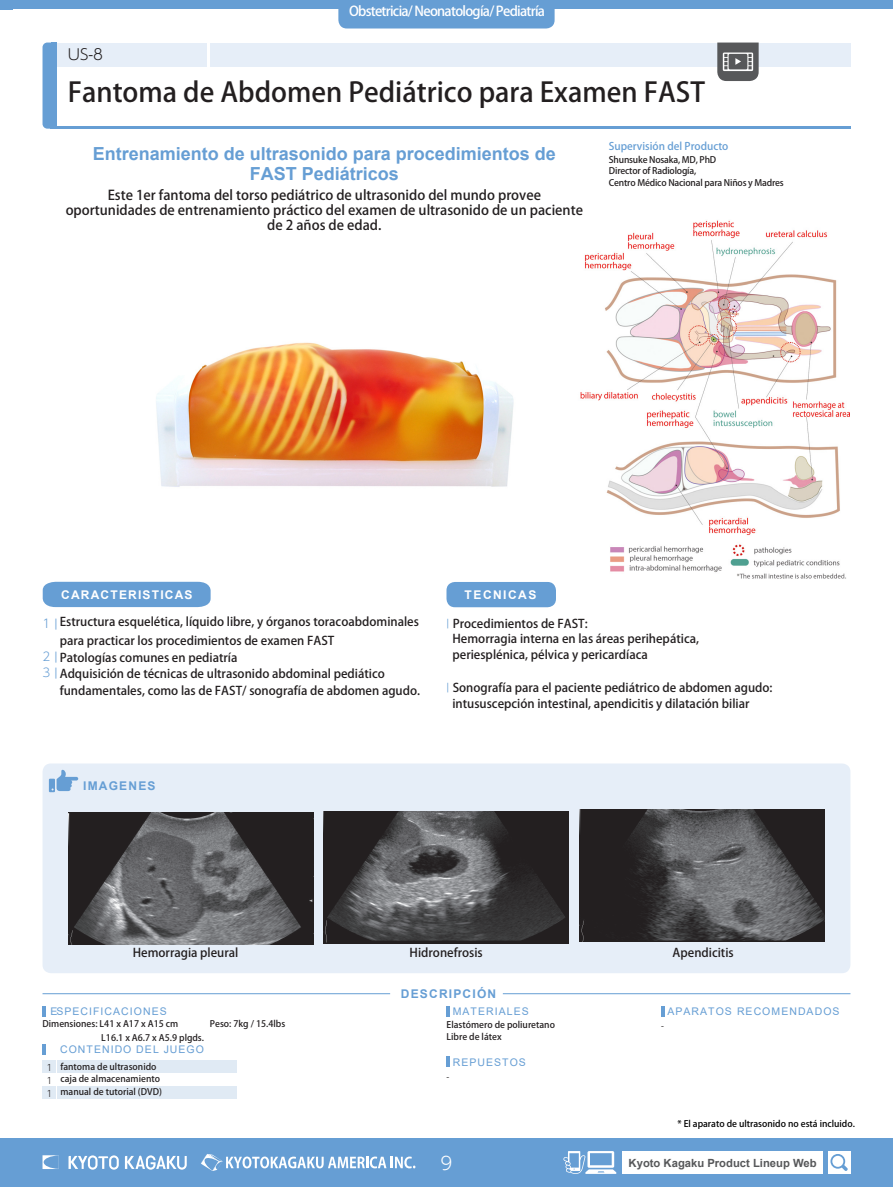
<style>
.page{position:relative;width:893px;height:1187px;background:#fff}
.page>*{position:absolute;margin:0;border:0;box-sizing:border-box;transform-origin:0 0}
.t1{font:500 27px "Koz Go Pr 6 N";color:#231f20}
.t2{font:700 18px/20.2px "Arial";color:#669ed4;text-align:center}
.t3{font:300 18px "UD Shin Go Pr 6 N";color:#fff}
.t4{font:300 15px "UD Shin Go Pr 6 N";color:#231f20}
.t5{font:500 13.5px/15.1px "Koz Go Pr 6 N";color:#231f20;text-align:center}
.t6{font:500 13.5px "Koz Go Pr 6 N";letter-spacing:-.055em;color:#fff}
.t7{font:500 12px/15.9px "Koz Go Pr 6 N";color:#231f20}
.t8{font:700 12px "Arial";letter-spacing:.1em;color:#669ed4}
.t9{font:700 12px "Arial";letter-spacing:.1em;color:#fff}
.t10{font:700 12px "Arial";letter-spacing:.125em;color:#fff}
.t11{font:300 12px "UD Shin Go Pr 6 N";color:#669ed4}
.t12{font:700 11.25px "Arial";color:#57585a}
.t13{font:10.5px "Arial";letter-spacing:.1em;color:#669ed4}
.t14{font:500 10.5px "Koz Go Pr 6 N";color:#669ed4}
.t15{font:10.5px "Arial";letter-spacing:.1em;color:#669ed4}
.t16{font:500 9px/12.5px "Koz Go Pr 6 N";color:#231f20}
.t17{font:500 9px/12px "Koz Go Pr 6 N";letter-spacing:-.02em;color:#231f20}
.t18{font:500 9px "Koz Go Pr 6 N";color:#000}
.t19{font:300 9px "UD Shin Go Pr 6 N";color:#231f20}
.s1{font-family:"UD Shin Go Pr 6 N";font-weight:300;color:#669ed4}
.s2{font-family:"UD Shin Go Pr 6 N";font-weight:300;font-size:10.5px;color:#669ed4}
.s3{font-style:inherit}
</style>
<div class="page">
<div style="left:58px;top:1059px;width:179px;height:13px;background:#e0eaf4"></div>
<div style="left:43px;top:1059px;width:13px;height:13px;background:#e0eaf4"></div>
<div style="left:58px;top:1085px;width:179px;height:13px;background:#e0eaf4"></div>
<div style="left:43px;top:1085px;width:13px;height:13px;background:#e0eaf4"></div>
<div style="left:0;top:0;width:893px;height:9px;background:#669ed4"></div>
<div style="left:0;top:1137px;width:893px;height:49px;background:#669ed4"></div>
<div style="left:622px;top:1150px;width:201px;height:23px;background:#fff"></div>
<div style="left:828px;top:1150px;width:22px;height:23px;background:#fff"></div>
<div style="left:50px;top:43px;width:800px;height:23px;background:#e6eef8"></div>
<div style="left:43px;top:763px;width:807px;height:210px;background:#e6eef8;border-radius:9px"></div>
<hr style="left:207px;top:43px;width:3px;height:33px;background:#fff">
<svg style="left:43px;top:1155px;width:16px;height:13px"></svg>
<svg style="left:69px;top:1155px;width:50px;height:14px"></svg>
<svg style="left:125px;top:1155px;width:62px;height:14px"></svg>
<svg style="left:201px;top:1154px;width:214px;height:16px"></svg>
<div style="left:338px;top:9px;width:217px;height:19px;background:#669ed4"></div>
<div style="left:43px;top:581px;width:168px;height:26px;background:#669ed4"></div>
<div style="left:446px;top:582px;width:110px;height:25px;background:#669ed4;border-radius:9px"></div>
<svg style="left:49px;top:769px;width:29px;height:23px"></svg>
<svg style="left:43px;top:1044px;width:3px;height:10px"></svg>
<hr style="left:446px;top:1056px;width:4px;height:10px;background:#669ed4">
<hr style="left:43px;top:993px;width:347px;height:1px;background:#669ed4">
<hr style="left:503px;top:993px;width:347px;height:1px;background:#669ed4">
<svg style="left:830px;top:1154px;width:18px;height:16px"></svg>
<svg style="left:563px;top:1151px;width:53px;height:22px"></svg>
<hr style="left:50px;top:126px;width:800px;height:3px;background:#669ed4">
<div style="left:43px;top:43px;width:14px;height:86px;background:#669ed4;border-radius:5px"></div>
<div style="left:51px;top:43px;width:6px;height:86px;background:#669ed4"></div>
<svg style="left:43px;top:1006px;width:3px;height:10px"></svg>
<hr style="left:446px;top:1005px;width:4px;height:11px;background:#669ed4">
<svg style="left:661px;top:1006px;width:3px;height:10px"></svg>
<img style="left:156px;top:342px;width:358px;height:145px">
<img style="left:69px;top:812px;width:245px;height:132px">
<img style="left:579px;top:809px;width:245px;height:132px">
<img style="left:324px;top:811px;width:245px;height:132px">
<img style="left:580px;top:220px;width:270px;height:359px">
<svg style="left:717px;top:43px;width:42px;height:38px;background:#727375"></svg>
<p class="t4" style="left:68px;top:42px;width:37px">US-8</p>
<p class="t6" style="left:349px;top:4px;width:197px">Obstetricia/ Neonatología/ Pediatría</p>
<p class="t1" style="left:68px;top:77px;width:639px">Fantoma de Abdomen Pediátrico para Examen FAST</p>
<p class="t2" style="left:93px;top:144px;width:465px">Entrenamiento de ultrasonido para procedimientos de<br>FAST Pediátricos</p>
<p class="t5" style="left:66px;top:187px;width:519px">Este 1er fantoma del torso pediátrico de ultrasonido del mundo provee oportunidades de entrenamiento práctico del examen de ultrasonido de un paciente de 2 años de edad.</p>
<p class="t14" style="left:609px;top:140px;width:121px">Supervisión del Producto</p>
<p class="t17" style="left:609px;top:153px;width:176px">Shunsuke Nosaka, MD, PhD<br>Director of Radiología,<br>Centro Médico Nacional para Niños y Madres</p>
<p class="t9" style="left:61px;top:586px;width:133px">CARACTERISTICAS</p>
<p class="t7" style="left:60px;top:611px;width:361px;line-height:19.2px">Estructura esquelética, líquido libre, y órganos toracoabdominales para practicar los procedimientos de examen FAST</p>
<p class="t7" style="left:60px;top:683px;width:362px">fundamentales, como las de FAST/ sonografía de abdomen agudo.</p>
<p class="t11" style="left:43px;top:613px;width:17px">1 |</p>
<p class="t7" style="left:43px;top:649px;width:196px"><span class="s1">2 |</span> Patologías comunes en pediatría</p>
<p class="t7" style="left:43px;top:666px;width:344px"><span class="s1">3 |</span> Adquisición de técnicas de ultrasonido abdominal pediático</p>
<p class="t8" style="left:83px;top:777px;width:74px">IMAGENES</p>
<p class="t10" style="left:465px;top:586px;width:73px">TECNICAS</p>
<p class="t7" style="left:446px;top:616px;width:143px"><span class="s2">|</span> Procedimientos de FAST:</p>
<p class="t7" style="left:452px;top:631px;width:248px">Hemorragia interna en las áreas perihepática, periesplénica, pélvica y pericardíaca</p>
<p class="t7" style="left:446px;top:679px;width:327px"><span class="s2">|</span> Sonografía para el paciente pediátrico de abdomen agudo:</p>
<p class="t7" style="left:452px;top:696px;width:299px">intususcepción intestinal, apendicitis y dilatación biliar</p>
<p class="t7" style="left:133px;top:944px;width:107px">Hemorragia pleural</p>
<p class="t7" style="left:410px;top:944px;width:75px">Hidronefrosis</p>
<p class="t7" style="left:673px;top:944px;width:63px">Apendicitis</p>
<p class="t13" style="left:50px;top:1003px;width:118px">ESPECIFICACIONES</p>
<p class="t16" style="left:42px;top:1017px;width:137px">Dimensiones: L41 x A17 x A15 cm</p>
<p class="t16" style="left:101px;top:1031px;width:104px">L16.1 x A6.7 x A5.9 plgds.</p>
<p class="t13" style="left:60px;top:1042px;width:145px">CONTENIDO DEL JUEGO</p>
<p class="t19" style="left:46px;top:1060px;width:7px">1</p>
<p class="t19" style="left:46px;top:1073px;width:7px">1</p>
<p class="t19" style="left:46px;top:1085px;width:7px">1</p>
<p class="t16" style="left:210px;top:1017px;width:77px">Peso: 7kg / 15.4lbs</p>
<p class="t16" style="left:60px;top:1060px;width:103px">fantoma de ultrasonido caja de almacenamiento manual de tutorial (DVD)</p>
<p class="t8" style="left:401px;top:985px;width:97px">DESCRIPCI<span class="s3">ÓN</span></p>
<p class="t15" style="left:453px;top:1003px;width:77px">MATERIAL<span class="s3">E</span>S</p>
<p class="t13" style="left:667px;top:1003px;width:174px">APARATOS RECOMENDADOS</p>
<p class="t16" style="left:447px;top:1019px;width:110px;line-height:11.7px">Elastómero de poliuretano<br>Libre de látex</p>
<p class="t13" style="left:453px;top:1054px;width:75px">REPUESTOS</p>
<p class="t18" style="left:677px;top:1118px;width:179px">* El aparato de ultrasonido no está incluido.</p>
<p class="t3" style="left:441px;top:1148px;width:13px">9</p>
<p class="t12" style="left:629px;top:1154px;width:189px">Kyoto Kagaku Product Lineup Web</p>
</div>
